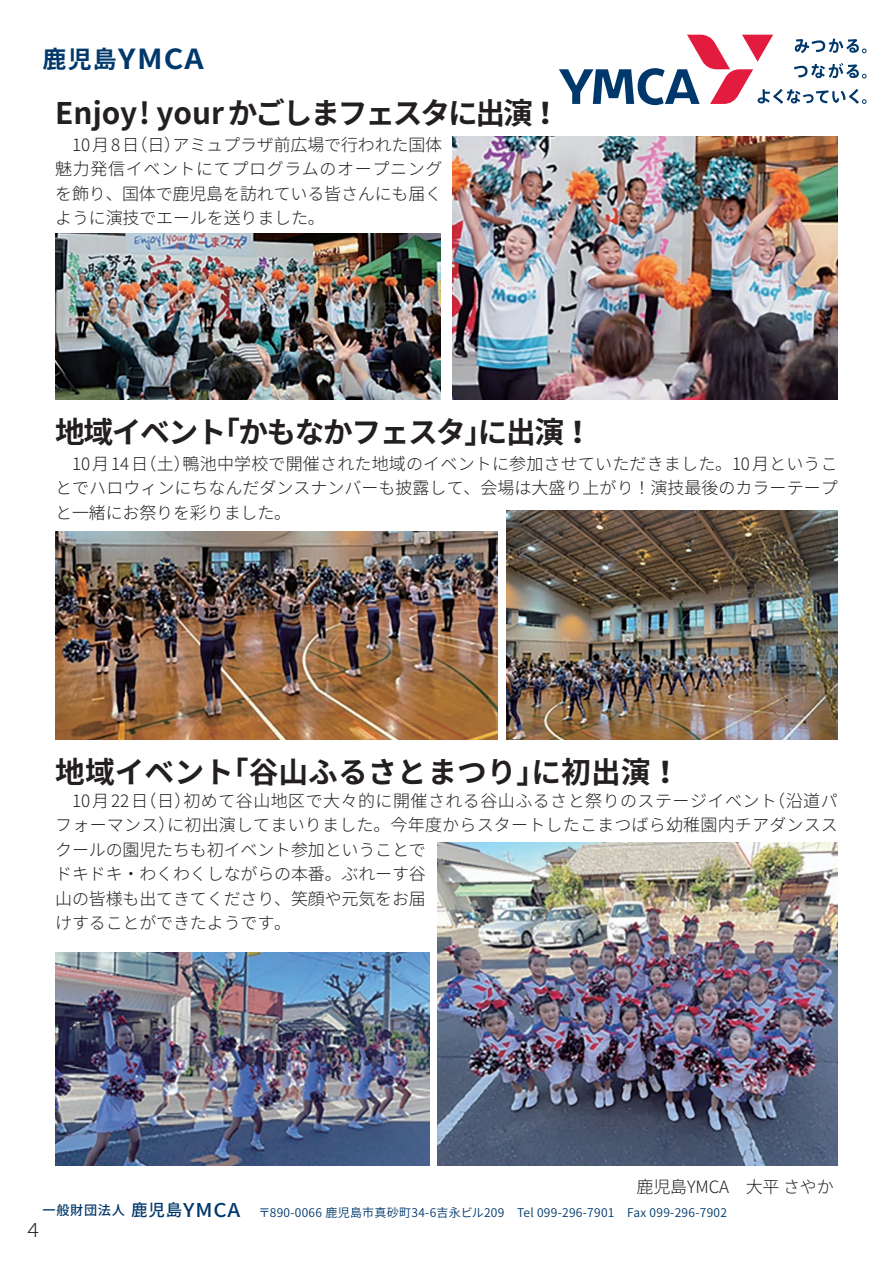
<style>
.page{position:relative;width:893px;height:1263px;background:#fff}
.page>*{position:absolute;margin:0;border:0;box-sizing:border-box;transform-origin:0 0}
.t1{font:700 29.7px "Source Han Sans JP";letter-spacing:-.075em;color:#231f20}
.t2{font:700 29.7px "Source Han Sans JP";letter-spacing:-.03em;color:#231f20}
.t3{font:700 29.7px "Source Han Sans JP";letter-spacing:-.05em;color:#231f20}
.t4{font:700 29.7px "Source Han Sans JP";color:#231f20}
.t5{font:700 27.6px "Source Han Sans JP";color:#01386b;scale:1.09 1}
.t6{font:300 19.2px "Source Han Sans JP";color:#231f20}
.t7{font:500 18.9px "Source Han Sans JP";color:#01386b;scale:1.09 1}
.t8{font:300 16.95px/24.5px "Source Han Sans JP";color:#231f20}
.t9{font:300 16.95px "Source Han Sans JP";letter-spacing:.025em;color:#231f20}
.t10{font:500 13.2px "Source Han Sans JP";letter-spacing:.05em;color:#01386b}
.t11{font:12px "Source Han Sans JP";letter-spacing:.025em;color:#01386b}
.s1{font-size:24px}
.s2{font-size:16.5px}
</style>
<div class="page">
<svg style="left:559px;top:35px;width:308px;height:70px"></svg>
<img style="left:55px;top:234px;width:385px;height:166px">
<img style="left:453px;top:136px;width:385px;height:264px">
<img style="left:55px;top:531px;width:442px;height:209px">
<img style="left:506px;top:510px;width:332px;height:230px">
<img style="left:55px;top:952px;width:374px;height:213px">
<img style="left:438px;top:842px;width:400px;height:323px">
<h2 class="t5" style="left:43px;top:44px;width:150px"><span class="s1">鹿児島</span>YMCA</h2>
<h1 class="t1" style="left:55px;top:96px;width:507px">Enjoy! your かごしまフェスタに出演!</h1>
<p class="t8" style="left:173px;top:133px;width:271px">アミュプラザ前広場で行われた国体</p>
<p class="t8" style="left:55px;top:133px;width:389px;text-indent:17px">10月8 （日日）<br>魅力発信イベントにてプログラムのオープニングを飾り、国体で鹿児島を訪れている皆さんにも届くように演技でエールを送りました。</p>
<h1 class="t3" style="left:210px;top:415px;width:384px">「かもなかフェスタに出演!</h1>
<h1 class="t2" style="left:55px;top:415px;width:173px">地域イベント</h1>
<p class="t8" style="left:183px;top:452px;width:657px">鴨池中学校で開催された地域のイベントに参加させていただきました。10月というこ</p>
<h1 class="t2" style="left:465px;top:415px;width:31px">」</h1>
<p class="t8" style="left:55px;top:452px;width:784px;text-indent:17px">10月14 （日土）<br>とでハロウィンにちなんだダンスナンバーも披露して、会場は大盛り上がり！演技最後のカラーテープと一緒にお祭りを彩りました。</p>
<h1 class="t2" style="left:55px;top:755px;width:180px">地域イベント</h1>
<h1 class="t4" style="left:219px;top:755px;width:329px">「谷山ふるさとまつり」</h1>
<h1 class="t2" style="left:531px;top:755px;width:150px">に初出演!</h1>
<p class="t8" style="left:167px;top:789px;width:672px;text-indent:-95px">10月22 （日日）<br>に初出演してまいりました。今年度からスタートしたこまつばら幼稚園内チアダンスス</p>
<p class="t8" style="left:768px;top:789px;width:71px">（沿道パ</p>
<p class="t9" style="left:183px;top:791px;width:595px">初めて谷山地区で大々的に開催される谷山ふるさと祭りのステージイベント</p>
<p class="t8" style="left:55px;top:813px;width:372px">フォーマンス）<br>クールの園児たちも初イベント参加ということでドキドキ・わくわくしながらの本番。ぶれーす谷山の皆様も出てきてくださり、笑顔や元気をお届けすることができたようです。</p>
<p class="t7" style="left:131px;top:1199px;width:102px"><span class="s2">鹿児島</span>YMCA</p>
<p class="t10" style="left:43px;top:1202px;width:84px">一般財団法人</p>
<p class="t6" style="left:23px;top:1219px;width:21px">４</p>
<p class="t8" style="left:637px;top:1175px;width:199px">鹿児島YMCA　大平さやか</p>
<p class="t11" style="left:258px;top:1205px;width:470px">〒890-0066 鹿児島市真砂町34-6吉永ビル209　Tel 099-296-7901　Fax 099-296-7902</p>
</div>
